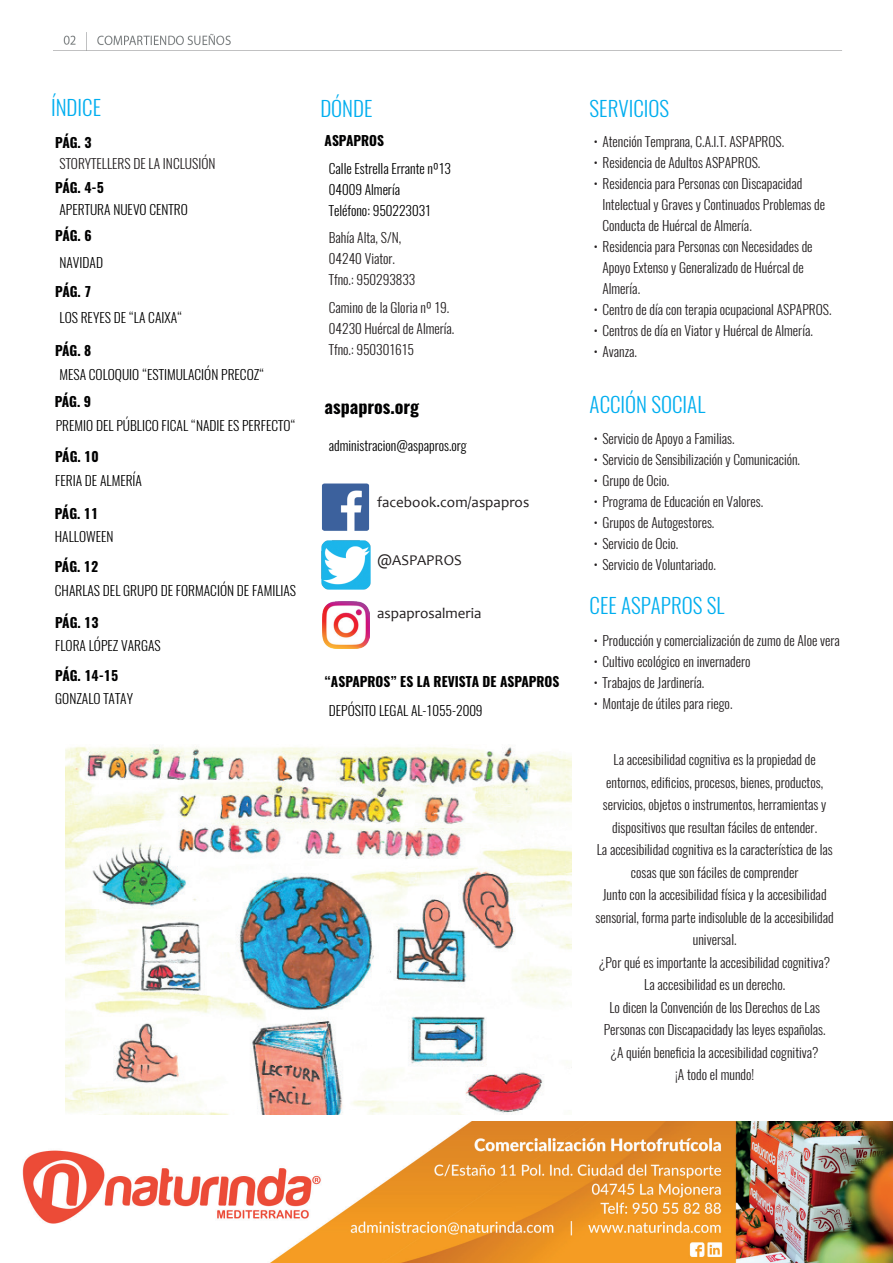
<style>
.page{position:relative;width:893px;height:1263px;background:#fff}
.page>*{position:absolute;margin:0;border:0;box-sizing:border-box;transform-origin:0 0}
.t1{font:300 21px "Oswald";color:#00aeef}
.t2{font:700 18px "Oswald";color:#000001}
.t3{font:15px "Candara";color:#231f20}
.t4{font:300 13.5px/22.5px "Oswald";color:#231f20}
.t5{font:300 13.5px/21px "Oswald";color:#000001}
.t6{font:700 13.5px "Oswald";color:#000001}
</style>
<div class="page">
<img style="left:322px;top:483px;width:48px;height:48px">
<img style="left:322px;top:602px;width:47px;height:47px">
<img style="left:321px;top:540px;width:50px;height:50px">
<img style="left:22px;top:1121px;width:871px;height:142px">
<img style="left:66px;top:746px;width:505px;height:369px">
<h1 class="t1" style="left:51px;top:94px;width:52px">ÍNDICE</h1>
<p class="t6" style="left:55px;top:133px;width:38px">PÁG. 3</p>
<p class="t4" style="left:60px;top:152px;width:157px">STORYTELLERS DE LA INCLUSIÓN</p>
<p class="t6" style="left:55px;top:178px;width:50px">PÁG. 4-5</p>
<p class="t5" style="left:60px;top:199px;width:130px">APERTURA NUEVO CENTRO</p>
<p class="t6" style="left:55px;top:226px;width:38px">PÁG. 6</p>
<p class="t5" style="left:60px;top:252px;width:45px">NAVIDAD</p>
<p class="t6" style="left:55px;top:282px;width:37px">PÁG. 7</p>
<p class="t5" style="left:60px;top:307px;width:124px">LOS REYES DE “LA CAIXA“</p>
<p class="t6" style="left:55px;top:341px;width:38px">PÁG. 8</p>
<p class="t5" style="left:59px;top:364px;width:206px">MESA COLOQUIO “ESTIMULACIÓN PRECOZ“</p>
<p class="t6" style="left:55px;top:392px;width:38px">PÁG. 9</p>
<p class="t5" style="left:56px;top:415px;width:241px">PREMIO DEL PÚBLICO FICAL “NADIE ES PERFECTO“</p>
<p class="t6" style="left:55px;top:447px;width:45px">PÁG. 10</p>
<p class="t5" style="left:55px;top:470px;width:88px">FERIA DE ALMERÍA</p>
<p class="t6" style="left:55px;top:504px;width:45px">PÁG. 11</p>
<p class="t5" style="left:55px;top:526px;width:60px">HALLOWEEN</p>
<p class="t6" style="left:55px;top:557px;width:45px">PÁG. 12</p>
<p class="t5" style="left:55px;top:580px;width:243px">CHARLAS DEL GRUPO DE FORMACIÓN DE FAMILIAS</p>
<p class="t6" style="left:55px;top:613px;width:45px">PÁG. 13</p>
<p class="t5" style="left:55px;top:635px;width:107px">FLORA LÓPEZ VARGAS</p>
<p class="t6" style="left:55px;top:666px;width:64px">PÁG. 14-15</p>
<p class="t5" style="left:55px;top:688px;width:79px">GONZALO TATAY</p>
<h1 class="t1" style="left:320px;top:95px;width:54px">DÓNDE</h1>
<p class="t6" style="left:325px;top:131px;width:61px">ASPAPROS</p>
<p class="t5" style="left:329px;top:158px;width:124px">Calle Estrella Errante nº13<br>04009 Almería<br>Teléfono: 950223031</p>
<p class="t4" style="left:329px;top:227px;width:88px;line-height:21px">Bahía Alta, S/N,<br>04240 Viator.<br>Tfno.: 950293833</p>
<p class="t4" style="left:329px;top:297px;width:127px;line-height:21px">Camino de la Gloria nº 19.<br>04230 Huércal de Almería.<br>Tfno.: 950301615</p>
<h2 class="t2" style="left:325px;top:394px;width:96px">aspapros.org</h2>
<p class="t5" style="left:329px;top:435px;width:139px">administracion@aspapros.org</p>
<p class="t3" style="left:377px;top:492px;width:154px">facebook.com/aspapros</p>
<p class="t3" style="left:377px;top:551px;width:86px">@ASPAPROS</p>
<p class="t3" style="left:377px;top:604px;width:106px">aspaprosalmeria</p>
<p class="t6" style="left:325px;top:672px;width:236px">“ASPAPROS” ES LA REVISTA DE ASPAPROS</p>
<p class="t5" style="left:329px;top:700px;width:155px">DEPÓSITO LEGAL AL-1055-2009</p>
<h1 class="t1" style="left:590px;top:95px;width:81px">SERVICIOS</h1>
<p class="t4" style="left:594px;top:130px;width:192px">• Atención Temprana, C.A.I.T. ASPAPROS.</p>
<p class="t4" style="left:594px;top:151px;width:168px">• Residencia de Adultos ASPAPROS.</p>
<p class="t4" style="left:602px;top:173px;width:224px;line-height:21px;text-indent:-9px">• Residencia para Personas con Discapacidad<br>Intelectual y Graves y Continuados Problemas de<br>Conducta de Huércal de Almería.</p>
<p class="t4" style="left:602px;top:236px;width:212px;line-height:21px;text-indent:-9px">• Residencia para Personas con Necesidades de<br>Apoyo Extenso y Generalizado de Huércal de<br>Almería.</p>
<p class="t4" style="left:594px;top:299px;width:239px">• Centro de día con terapia ocupacional ASPAPROS.</p>
<p class="t4" style="left:594px;top:320px;width:220px">• Centros de día en Viator y Huércal de Almería.</p>
<p class="t4" style="left:594px;top:341px;width:45px">• Avanza.</p>
<h1 class="t1" style="left:590px;top:390px;width:117px">ACCIÓN SOCIAL</h1>
<p class="t4" style="left:594px;top:427px;width:142px">• Servicio de Apoyo a Familias.</p>
<p class="t4" style="left:594px;top:448px;width:208px">• Servicio de Sensibilización y Comunicación.</p>
<p class="t4" style="left:594px;top:469px;width:77px">• Grupo de Ocio.</p>
<p class="t4" style="left:594px;top:490px;width:171px">• Programa de Educación en Valores.</p>
<p class="t4" style="left:594px;top:511px;width:122px">• Grupos de Autogestores.</p>
<p class="t4" style="left:594px;top:532px;width:86px">• Servicio de Ocio.</p>
<p class="t4" style="left:594px;top:553px;width:124px">• Servicio de Voluntariado.</p>
<h1 class="t1" style="left:590px;top:591px;width:136px">CEE ASPAPROS SL</h1>
<p class="t4" style="left:594px;top:630px;width:247px">• Producción y comercialización de zumo de Aloe vera</p>
<p class="t4" style="left:594px;top:651px;width:158px">• Cultivo ecológico en invernadero</p>
<p class="t4" style="left:594px;top:672px;width:112px">• Trabajos de Jardinería.</p>
<p class="t4" style="left:594px;top:693px;width:140px">• Montaje de útiles para riego.</p>
<p class="t4" style="left:596px;top:748px;width:240px;text-align:center">La accesibilidad cognitiva es la propiedad de entornos, edificios, procesos, bienes, productos, servicios, objetos o instrumentos, herramientas y dispositivos que resultan fáciles de entender.<br>La accesibilidad cognitiva es la característica de las cosas que son fáciles de comprender<br>Junto con la accesibilidad física y la accesibilidad sensorial, forma parte indisoluble de la accesibilidad universal.<br>¿Por qué es importante la accesibilidad cognitiva?<br>La accesibilidad es un derecho.<br>Lo dicen la Convención de los Derechos de Las Personas con Discapacidady las leyes españolas.<br>¿A quién beneficia la accesibilidad cognitiva?<br>¡A todo el mundo!</p>
</div>
